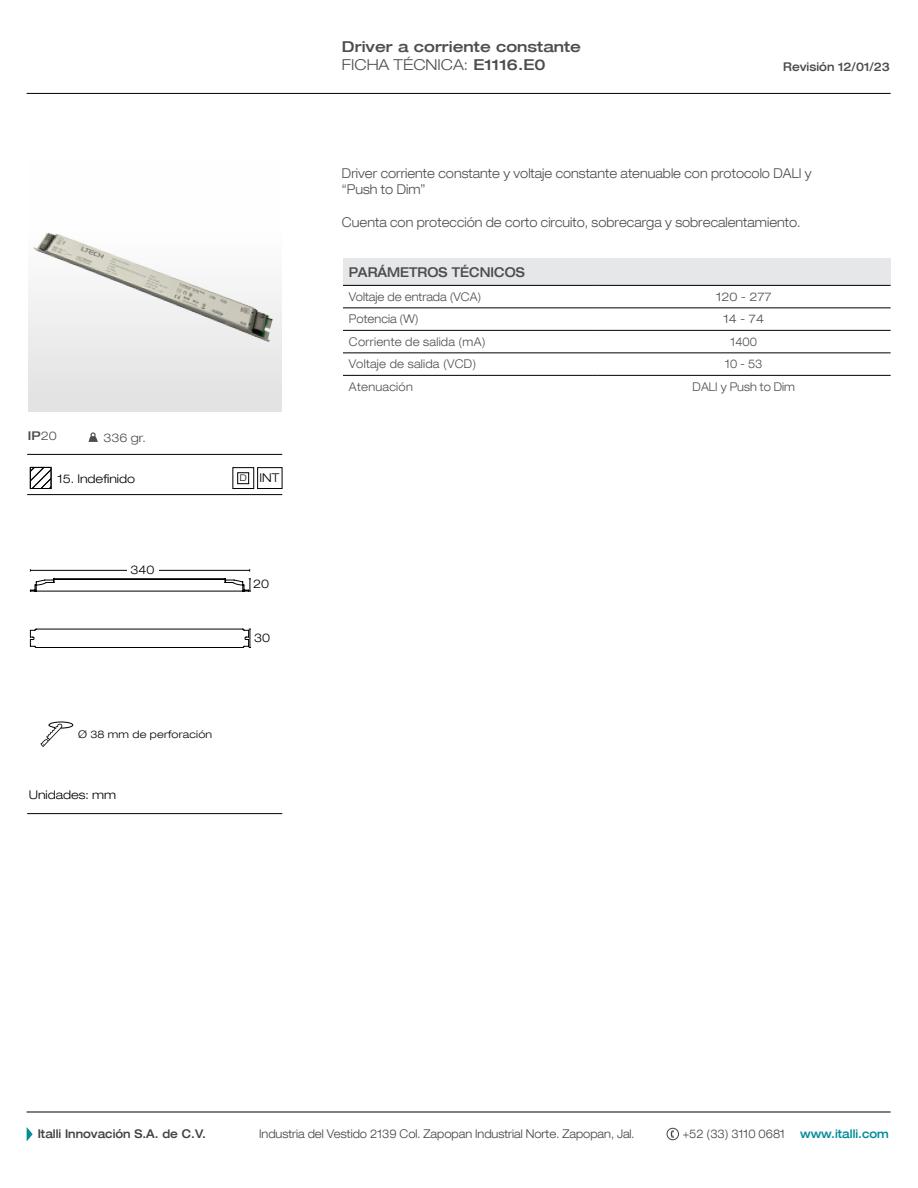
<style>
.page{position:relative;width:918px;height:1188px;background:#fff}
.page>*{position:absolute;margin:0;border:0;box-sizing:border-box;transform-origin:0 0}
.t1{font:500 expanded 15px "Helvetica 63";color:#4d4d4f}
.t2{font:300 expanded 15px "Helvetica 43";color:#4d4d4f}
.t3{font:300 expanded 13.5px/16.2px "Helvetica 43";color:#4d4d4f;scale:.9 1}
.t4{font:500 expanded 13.5px "Helvetica 63";color:#4d4d4f;scale:.9 1}
.t5{font:300 expanded 12px "Helvetica 43";color:#424242;scale:.9 1}
.t6{font:300 expanded 12px "Helvetica 43";color:#4d4d4f;scale:.9 1}
.t7{font:300 expanded 12px "Helvetica 43";letter-spacing:.025em;color:#4d4d4f;scale:.9 1}
.t8{font:300 expanded 12px "Helvetica 43";color:#000}
.t9{font:500 expanded 12px "Helvetica 63";color:#424242;scale:.9 1}
.t10{font:300 expanded 12px "Helvetica 43";color:#4d4d4f}
.t11{font:500 expanded 12px "Helvetica 63";color:#4d4d4f;scale:.9 1}
.t12{font:500 expanded 12px "Helvetica 63";color:#008c99;scale:.9 1}
.t13{font:500 expanded 12px "Helvetica 63";color:#4d4d4f}
.t14{font:300 expanded 10.5px "Helvetica 43";letter-spacing:.02em;color:#000}
.s1{font-family:"Helvetica 63";font-weight:500}
.s2{font-family:"Helvetica 43";font-weight:300}
.s3{font-size:9px}
</style>
<div class="page">
<hr style="left:27px;top:93px;width:864px;height:1px;background:#000">
<hr style="left:27px;top:1112px;width:864px;height:1px;background:#000">
<svg style="left:27px;top:1127px;width:6px;height:14px"></svg>
<svg style="left:670px;top:1130px;width:4px;height:8px"></svg>
<div style="left:667px;top:1128px;width:12px;height:12px;border:1px solid #424242;border-radius:50%"></div>
<svg style="left:88px;top:432px;width:10px;height:10px"></svg>
<hr style="left:27px;top:454px;width:255px;height:1px;background:#000">
<hr style="left:27px;top:494px;width:255px;height:1px;background:#000">
<hr style="left:27px;top:813px;width:255px;height:1px;background:#000">
<div style="left:28px;top:358px;width:254px;height:54px;background:#e4e4e4"></div>
<div style="left:257px;top:467px;width:25px;height:22px;border:1px solid #000"></div>
<div style="left:233px;top:467px;width:21px;height:22px;border:1px solid #000"></div>
<div style="left:238px;top:473px;width:11px;height:11px;border:1px solid #000"></div>
<svg style="left:30px;top:467px;width:21px;height:22px"></svg>
<svg style="left:41px;top:721px;width:33px;height:26px"></svg>
<img style="left:28px;top:232px;width:254px;height:126px">
<hr style="left:30px;top:570px;width:220px;height:1px;background:#000">
<div style="left:127px;top:563px;width:32px;height:13px;background:#fff"></div>
<svg style="left:30px;top:578px;width:221px;height:14px"></svg>
<svg style="left:30px;top:629px;width:221px;height:19px"></svg>
<div style="left:343px;top:258px;width:548px;height:27px;background:#e6e7e8"></div>
<hr style="left:343px;top:285px;width:254px;height:1px;background:#000">
<hr style="left:597px;top:285px;width:294px;height:1px;background:#000">
<hr style="left:343px;top:308px;width:254px;height:1px;background:#000">
<hr style="left:597px;top:308px;width:294px;height:1px;background:#000">
<hr style="left:343px;top:330px;width:254px;height:1px;background:#000">
<hr style="left:597px;top:330px;width:294px;height:1px;background:#000">
<hr style="left:343px;top:353px;width:254px;height:1px;background:#000">
<hr style="left:597px;top:353px;width:294px;height:1px;background:#000">
<hr style="left:343px;top:375px;width:254px;height:1px;background:#000">
<hr style="left:597px;top:375px;width:294px;height:1px;background:#000">
<p class="t1" style="left:342px;top:37px;width:241px">Driver a corriente constante</p>
<p class="t2" style="left:342px;top:56px;width:205px">FICHA TÉCNICA: <span class="s1">E1116.E0</span></p>
<p class="t11" style="left:783px;top:59px;width:120px">Revisión 12/01/23</p>
<p class="t3" style="left:342px;top:165px;width:523px">Driver corriente constante y voltaje constante atenuable con protocolo DALI y “Push to Dim”</p>
<p class="t3" style="left:342px;top:214px;width:511px">Cuenta con protección de corto circuito, sobrecarga y sobrecalentamiento.</p>
<p class="t13" style="left:28px;top:429px;width:30px">IP<span class="s2">20</span></p>
<p class="t10" style="left:103px;top:430px;width:44px">336 gr.</p>
<p class="t8" style="left:57px;top:472px;width:79px">15. Indefinido</p>
<p class="t8" style="left:240px;top:470px;width:41px"><span class="s3">D</span> INT</p>
<p class="t8" style="left:131px;top:562px;width:26px">340</p>
<p class="t14" style="left:78px;top:728px;width:136px">Ø 38 mm de perforación</p>
<p class="t8" style="left:29px;top:788px;width:89px">Unidades: mm</p>
<p class="t8" style="left:253px;top:577px;width:18px">20</p>
<p class="t8" style="left:254px;top:631px;width:18px">30</p>
<p class="t4" style="left:349px;top:264px;width:197px">PARÁMETROS TÉCNICOS</p>
<p class="t6" style="left:349px;top:289px;width:149px">Voltaje de entrada (VCA)</p>
<p class="t10" style="left:716px;top:289px;width:57px">120 - 277</p>
<p class="t6" style="left:349px;top:312px;width:79px">Potencia (W)</p>
<p class="t10" style="left:724px;top:312px;width:42px">14 - 74</p>
<p class="t7" style="left:349px;top:334px;width:153px">Corriente de salida (mA)</p>
<p class="t6" style="left:731px;top:334px;width:31px">1400</p>
<p class="t7" style="left:349px;top:357px;width:143px">Voltaje de salida (VCD)</p>
<p class="t6" style="left:725px;top:357px;width:43px">10 - 53</p>
<p class="t7" style="left:349px;top:379px;width:72px">Atenuación</p>
<p class="t6" style="left:693px;top:379px;width:115px">DALI y Push to Dim</p>
<p class="t9" style="left:38px;top:1127px;width:188px">Italli Innovación S.A. de C.V.</p>
<p class="t5" style="left:259px;top:1127px;width:419px">Industria del Vestido 2139 Col. Zapopan Industrial Norte. Zapopan, Jal.</p>
<p class="t5" style="left:683px;top:1127px;width:115px">+52 (33) 3110 0681</p>
<p class="t12" style="left:800px;top:1127px;width:100px">www.italli.com</p>
</div>
